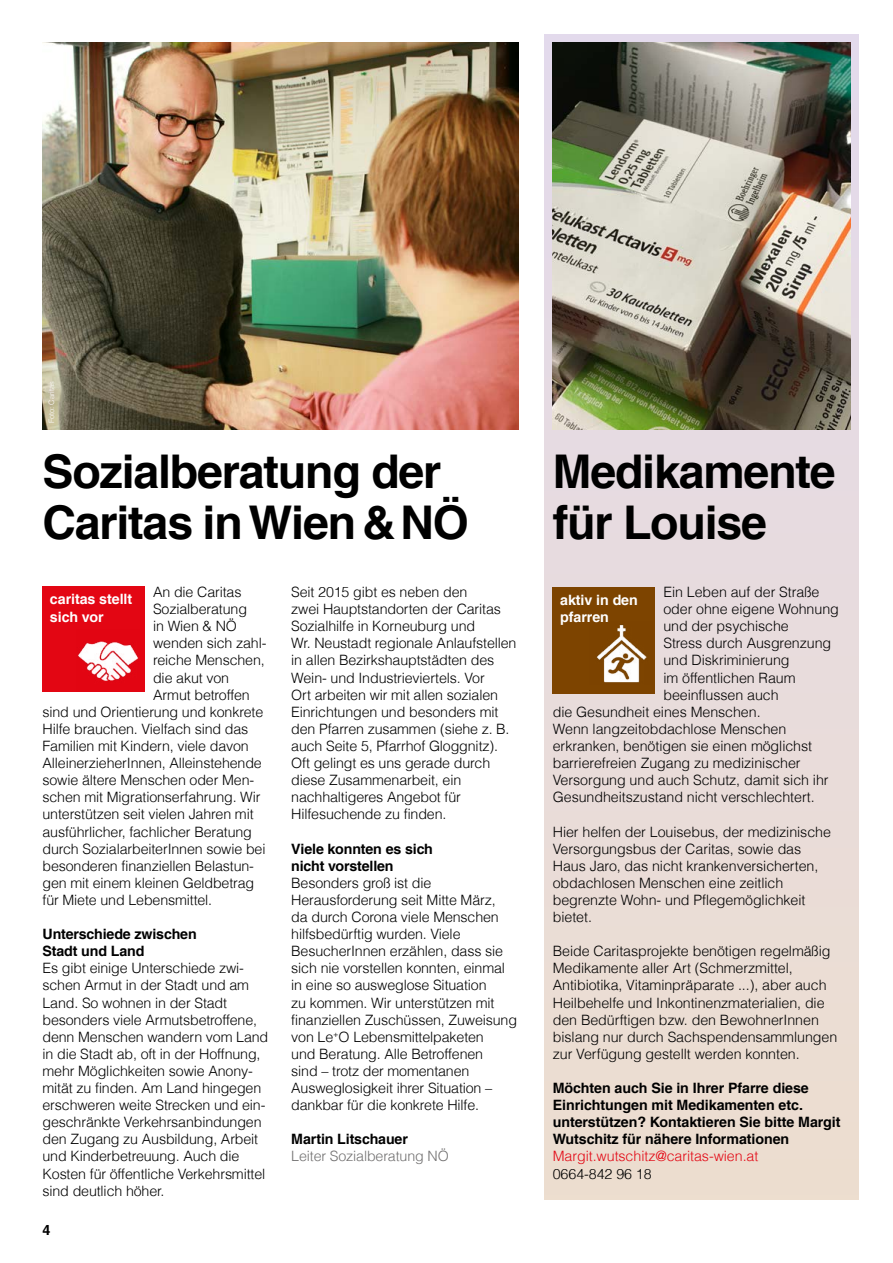
<style>
.page{position:relative;width:893px;height:1263px;background:#fff}
.page>*{position:absolute;margin:0;border:0;box-sizing:border-box;transform-origin:0 0}
.t1{font:700 46.5px/51px "Helvetica LT Com";letter-spacing:-.025em;color:#000}
.t2{font:300 14.25px/17.1px "Helvetica LT Com";letter-spacing:-.01em;color:#000}
.t3{font:700 14.25px/17.1px "Helvetica LT Com";letter-spacing:-.005em;color:#000}
.t4{font:700 14.25px/17.1px "Helvetica LT Com";letter-spacing:-.005em;color:#fff}
.t5{font:300 14.25px "Helvetica LT Com";letter-spacing:-.005em;color:#e30613}
.t6{font:300 14.25px "Helvetica LT Com";letter-spacing:-.01em;color:#706f6f}
.t7{font:300 7.5px "Helvetica LT Com";letter-spacing:-.005em;color:#fff}
</style>
<div class="page">
<div style="left:544px;top:34px;width:315px;height:1165px;background:#e9dcd8"></div>
<img style="left:43px;top:43px;width:475px;height:386px">
<div style="left:43px;top:587px;width:102px;height:105px;background:#e30613"></div>
<img style="left:78px;top:641px;width:60px;height:40px">
<div style="left:553px;top:587px;width:102px;height:106px;background:#7d4400"></div>
<img style="left:596px;top:624px;width:51px;height:59px">
<img style="left:553px;top:43px;width:297px;height:386px">
<p class="t7" style="left:47px;top:423px;width:44px;rotate:-90deg">Foto: Caritas</p>
<h1 class="t1" style="left:43px;top:447px;width:428px">Sozialberatung der<br>Caritas in Wien &amp; NÖ</h1>
<p class="t2" style="left:153px;top:583px;width:90px">An die Caritas</p>
<p class="t2" style="left:153px;top:600px;width:95px">Sozialberatung</p>
<p class="t2" style="left:153px;top:617px;width:85px">in Wien &amp; NÖ</p>
<p class="t2" style="left:153px;top:635px;width:115px">wenden sich zahl-</p>
<p class="t2" style="left:153px;top:652px;width:113px">reiche Menschen,</p>
<p class="t2" style="left:153px;top:669px;width:78px">die akut von</p>
<p class="t2" style="left:153px;top:686px;width:98px">Armut betroffen</p>
<p class="t2" style="left:43px;top:703px;width:222px">sind und Orientierung und konkrete</p>
<p class="t2" style="left:43px;top:720px;width:207px">Hilfe brauchen. Vielfach sind das</p>
<p class="t2" style="left:43px;top:737px;width:208px">Familien mit Kindern, viele davon</p>
<p class="t2" style="left:43px;top:754px;width:221px">AlleinerzieherInnen, Alleinstehende</p>
<p class="t2" style="left:43px;top:771px;width:213px">sowie ältere Menschen oder Men-</p>
<p class="t2" style="left:43px;top:788px;width:220px">schen mit Migrationserfahrung. Wir</p>
<p class="t2" style="left:43px;top:806px;width:213px">unterstützen seit vielen Jahren mit</p>
<p class="t2" style="left:43px;top:823px;width:211px">ausführlicher, fachlicher Beratung</p>
<p class="t2" style="left:43px;top:840px;width:224px">durch SozialarbeiterInnen sowie bei</p>
<p class="t2" style="left:43px;top:857px;width:213px">besonderen finanziellen Belastun-</p>
<p class="t2" style="left:43px;top:874px;width:213px">gen mit einem kleinen Geldbetrag</p>
<p class="t2" style="left:43px;top:891px;width:171px">für Miete und Lebensmittel.</p>
<p class="t3" style="left:43px;top:925px;width:156px">Unterschiede zwischen<br>Stadt und Land</p>
<p class="t2" style="left:43px;top:959px;width:227px">Es gibt einige Unterschiede zwi&shy;schen Armut in der Stadt und am<br>Land. So wohnen in der Stadt besonders viele Armutsbetroffene, denn Menschen wandern vom Land in die Stadt ab, oft in der Hoffnung, mehr Möglichkeiten sowie Anony&shy;mität zu finden. Am Land hingegen erschweren weite Strecken und ein&shy;geschränkte Verkehrsanbindungen den Zugang zu Ausbildung, Arbeit und Kinderbetreuung. Auch die<br>Kosten für öffentliche Verkehrsmittel sind deutlich höher.</p>
<p class="t4" style="left:50px;top:591px;width:84px">caritas stellt sich vor</p>
<p class="t3" style="left:43px;top:1221px;width:9px">4</p>
<p class="t2" style="left:291px;top:583px;width:227px">Seit 2015 gibt es neben den<br>zwei Hauptstandorten der Caritas<br>Sozialhilfe in Korneuburg und<br>Wr. Neustadt regionale Anlaufstellen in allen Bezirkshauptstädten des<br>Wein- und Industrieviertels. Vor<br>Ort arbeiten wir mit allen sozialen<br>Einrichtungen und besonders mit den Pfarren zusammen (siehe z. B. auch Seite 5, Pfarrhof Gloggnitz).<br>Oft gelingt es uns gerade durch diese Zusammenarbeit, ein nachhaltigeres Angebot für<br>Hilfesuchende zu finden.</p>
<p class="t3" style="left:291px;top:840px;width:143px">Viele konnten es sich nicht vorstellen</p>
<p class="t2" style="left:291px;top:874px;width:227px">Besonders groß ist die<br>Herausforderung seit Mitte März,<br>da durch Corona viele Menschen hilfsbedürftig wurden. Viele<br>BesucherInnen erzählen, dass sie sich nie vorstellen konnten, einmal in eine so ausweglose Situation<br>zu kommen. Wir unterstützen mit finanziellen Zuschüssen, Zuweisung von Le<sup>+</sup>O Lebensmittelpaketen<br>und Beratung. Alle Betroffenen<br>sind – trotz der momentanen<br>Ausweglosigkeit ihrer Situation – dankbar für die konkrete Hilfe.</p>
<p class="t3" style="left:291px;top:1131px;width:118px">Martin Litschauer</p>
<p class="t6" style="left:291px;top:1147px;width:159px">Leiter Sozialberatung NÖ</p>
<h1 class="t1" style="left:553px;top:447px;width:284px">Medikamente für Louise</h1>
<p class="t2" style="left:663px;top:583px;width:157px">Ein Leben auf der Straße</p>
<p class="t2" style="left:663px;top:600px;width:177px">oder ohne eigene Wohnung</p>
<p class="t2" style="left:663px;top:617px;width:127px">und der psychische</p>
<p class="t2" style="left:663px;top:635px;width:169px">Stress durch Ausgrenzung</p>
<p class="t2" style="left:663px;top:652px;width:128px">und Diskriminierung</p>
<p class="t2" style="left:663px;top:669px;width:134px">im öffentlichen Raum</p>
<p class="t2" style="left:663px;top:686px;width:117px">beeinflussen auch</p>
<p class="t2" style="left:553px;top:703px;width:209px">die Gesundheit eines Menschen.</p>
<p class="t2" style="left:553px;top:720px;width:235px">Wenn langzeitobdachlose Menschen</p>
<p class="t2" style="left:553px;top:737px;width:261px">erkranken, benötigen sie einen möglichst</p>
<p class="t2" style="left:553px;top:754px;width:249px">barrierefreien Zugang zu medizinischer</p>
<p class="t2" style="left:553px;top:771px;width:277px">Versorgung und auch Schutz, damit sich ihr</p>
<p class="t2" style="left:553px;top:788px;width:264px">Gesundheitszustand nicht verschlechtert.</p>
<p class="t2" style="left:553px;top:823px;width:280px">Hier helfen der Louisebus, der medizinische Versorgungsbus der Caritas, sowie das Haus Jaro, das nicht krankenversicherten, obdachlosen Menschen eine zeitlich begrenzte Wohn- und Pflegemöglichkeit bietet.</p>
<p class="t2" style="left:553px;top:942px;width:286px">Beide Caritasprojekte benötigen regelmäßig Medikamente aller Art (Schmerzmittel, Antibiotika, Vitaminpräparate ...), aber auch Heilbehelfe und Inkontinenzmaterialien, die den Bedürftigen bzw. den BewohnerInnen bislang nur durch Sachspendensammlungen zur Verfügung gestellt werden konnten.</p>
<p class="t3" style="left:553px;top:1079px;width:289px">Möchten auch Sie in Ihrer Pfarre diese Einrichtungen mit Medikamenten etc. unterstützen? Kontaktieren Sie bitte Margit Wutschitz für nähere Informationen</p>
<p class="t5" style="left:553px;top:1147px;width:207px">Margit.wutschitz@caritas-wien.at</p>
<p class="t2" style="left:553px;top:1165px;width:100px">0664-842 96 18</p>
<p class="t4" style="left:560px;top:591px;width:79px">aktiv in den pfarren</p>
</div>
